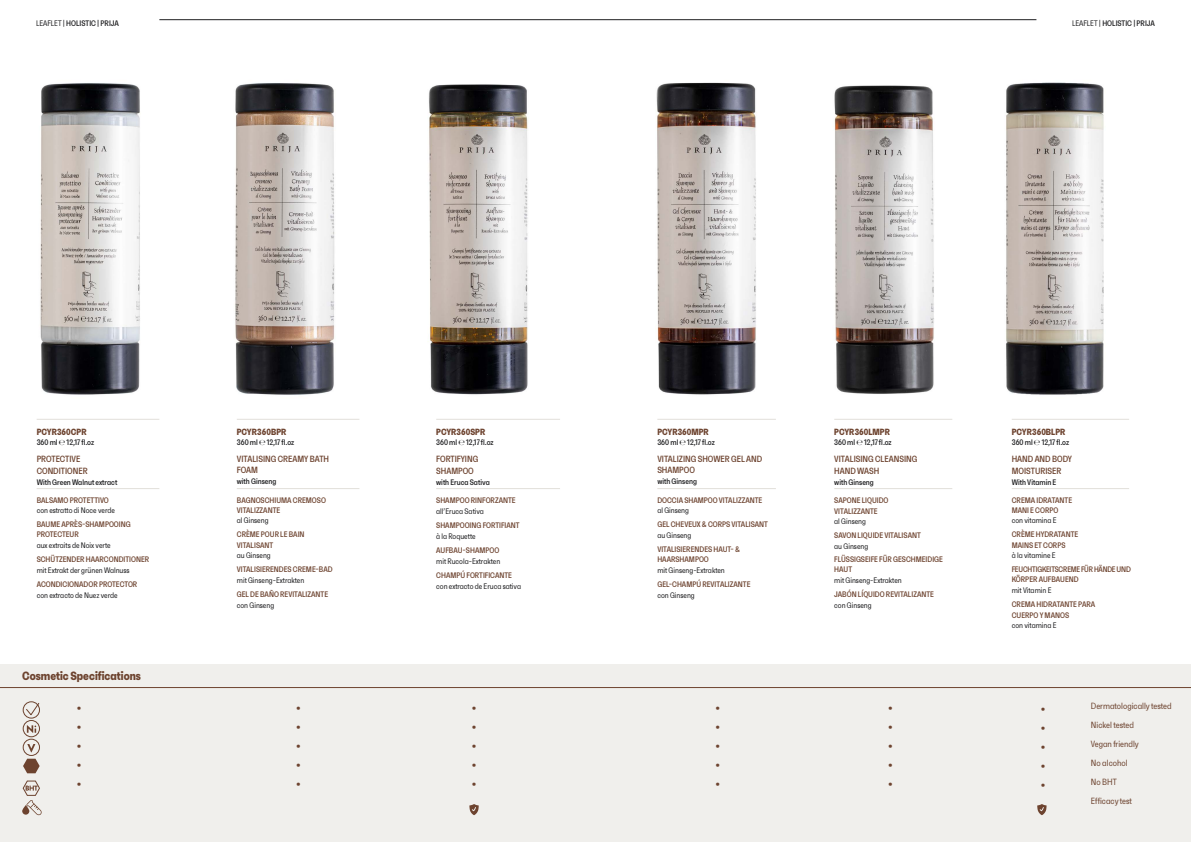
<style>
.page{position:relative;width:1191px;height:842px;background:#fff}
.page>*{position:absolute;margin:0;border:0;box-sizing:border-box;transform-origin:0 0}
.t1{font:700 12px "Faktum X Con";color:#6d432f}
.t2{font:500 9px/11.8px "Faktum X Con";color:#6d432f}
.t3{font:700 9px/19px "Faktum X Con";color:#6d432f;text-align:justify}
.t4{font:9px/19px "Faktum X Con";color:#6d432f}
.t5{font:500 8px/10px "Faktum X Con";color:#6d432f}
.t6{font:8px "Faktum X Con";color:#1e1e20}
.t7{font:500 8px "Faktum X Con";color:#1e1e20}
.t8{font:500 8px/10px "Faktum X Con";letter-spacing:-.02em;color:#6d432f}
.s1{font-weight:400}
.s2{font-family:"Auto 3 Regular Sm Cp";font-weight:400}
</style>
<div class="page">
<div style="left:595px;top:665px;width:596px;height:177px;background:#f0efec"></div>
<div style="left:0;top:665px;width:595px;height:177px;background:#f0efec"></div>
<img style="left:40px;top:83px;width:100px;height:312px">
<img style="left:656px;top:82px;width:100px;height:313px">
<img style="left:235px;top:83px;width:100px;height:312px">
<img style="left:834px;top:85px;width:100px;height:309px">
<img style="left:429px;top:84px;width:99px;height:311px">
<img style="left:1006px;top:82px;width:98px;height:313px">
<hr style="left:657px;top:419px;width:119px;height:1px;background:#e2dfda">
<hr style="left:834px;top:419px;width:118px;height:1px;background:#e2dfda">
<hr style="left:1011px;top:419px;width:118px;height:1px;background:#e2dfda">
<hr style="left:657px;top:488px;width:119px;height:1px;background:#e2dfda">
<hr style="left:834px;top:488px;width:118px;height:1px;background:#e2dfda">
<hr style="left:1011px;top:488px;width:118px;height:1px;background:#e2dfda">
<hr style="left:159px;top:20px;width:877px;height:1px;background:#1e1e20">
<hr style="left:37px;top:488px;width:122px;height:1px;background:#e2dfda">
<hr style="left:436px;top:488px;width:124px;height:1px;background:#e2dfda">
<hr style="left:37px;top:419px;width:122px;height:1px;background:#e2dfda">
<hr style="left:436px;top:419px;width:124px;height:1px;background:#e2dfda">
<hr style="left:237px;top:419px;width:122px;height:1px;background:#e2dfda">
<hr style="left:237px;top:488px;width:122px;height:1px;background:#e2dfda">
<hr style="left:0;top:687px;width:1191px;height:1px;background:#6d432f">
<svg style="left:469px;top:804px;width:10px;height:11px"></svg>
<svg style="left:1037px;top:804px;width:9px;height:11px"></svg>
<div style="left:23px;top:701px;width:17px;height:18px;border:1px solid #6d432f;border-radius:50%"></div>
<svg style="left:25px;top:702px;width:15px;height:14px"></svg>
<div style="left:23px;top:720px;width:17px;height:17px;border:1px solid #6d432f;border-radius:50%"></div>
<svg style="left:27px;top:725px;width:9px;height:8px"></svg>
<div style="left:23px;top:739px;width:17px;height:17px;border:1px solid #6d432f;border-radius:50%"></div>
<svg style="left:27px;top:744px;width:8px;height:8px"></svg>
<svg style="left:23px;top:759px;width:17px;height:14px"></svg>
<svg style="left:22px;top:780px;width:20px;height:35px"></svg>
<svg style="left:22px;top:805px;width:7px;height:10px"></svg>
<p class="t7" style="left:36px;top:19px;width:84px"><span class="s1">LEAFLET |</span> HOLISTIC | PRIJA</p>
<p class="t7" style="left:1072px;top:19px;width:84px"><span class="s1">LEAFLET |</span> HOLISTIC | PRIJA</p>
<p class="t3" style="left:37px;top:422px;width:52px">PCYR360CPR</p>
<p class="t2" style="left:37px;top:453px;width:52px">PROTECTIVE<br>CONDITIONER</p>
<p class="t7" style="left:37px;top:477px;width:82px">With Green Walnut extract</p>
<p class="t7" style="left:37px;top:438px;width:59px">360 ml <span class="s2">℮</span> 12,17 fl.oz</p>
<p class="t3" style="left:237px;top:422px;width:51px">PCYR360BPR</p>
<p class="t2" style="left:237px;top:454px;width:94px;line-height:10.8px">VITALISING CREAMY BATH<br>FOAM</p>
<p class="t7" style="left:237px;top:476px;width:41px">with Ginseng</p>
<p class="t7" style="left:237px;top:438px;width:59px">360 ml <span class="s2">℮</span> 12,17 fl.oz</p>
<p class="t3" style="left:436px;top:422px;width:51px">PCYR360SPR</p>
<p class="t2" style="left:436px;top:453px;width:44px">FORTIFYING<br>SHAMPOO</p>
<p class="t7" style="left:436px;top:477px;width:55px">with Eruca Sativa</p>
<p class="t7" style="left:436px;top:438px;width:59px">360 ml <span class="s2">℮</span> 12,17 fl.oz</p>
<p class="t3" style="left:657px;top:422px;width:53px">PCYR360MPR</p>
<p class="t3" style="left:834px;top:422px;width:57px">PCYR360LMPR</p>
<p class="t3" style="left:1011px;top:422px;width:55px">PCYR360BLPR</p>
<p class="t2" style="left:657px;top:454px;width:106px;line-height:10.8px">VITALIZING SHOWER GEL AND<br>SHAMPOO</p>
<p class="t7" style="left:657px;top:476px;width:41px">with Ginseng</p>
<p class="t7" style="left:657px;top:438px;width:59px">360 ml <span class="s2">℮</span> 12,17 fl.oz</p>
<p class="t7" style="left:834px;top:438px;width:59px">360 ml <span class="s2">℮</span> 12,17 fl.oz</p>
<p class="t7" style="left:1011px;top:438px;width:59px">360 ml <span class="s2">℮</span> 12,17 fl.oz</p>
<p class="t2" style="left:834px;top:453px;width:85px">VITALISING CLEANSING<br>HAND WASH</p>
<p class="t7" style="left:834px;top:477px;width:41px">with Ginseng</p>
<p class="t2" style="left:1011px;top:453px;width:62px">HAND AND BODY<br>MOISTURISER</p>
<p class="t7" style="left:1011px;top:477px;width:46px">With Vitamin E</p>
<p class="t5" style="left:37px;top:495px;width:74px">BALSAMO PROTETTIVO</p>
<p class="t6" style="left:37px;top:506px;width:80px">con estratto di Noce verde</p>
<p class="t5" style="left:37px;top:519px;width:96px">BAUME APRÈS-SHAMPOOING<br>PROTECTEUR</p>
<p class="t6" style="left:37px;top:541px;width:75px">aux extraits de Noix verte</p>
<p class="t5" style="left:37px;top:554px;width:114px">SCHÜTZENDER HAARCONDITIONER</p>
<p class="t6" style="left:37px;top:566px;width:94px">mit Extrakt der grünen Walnuss</p>
<p class="t5" style="left:37px;top:579px;width:102px">ACONDICIONADOR PROTECTOR</p>
<p class="t6" style="left:37px;top:591px;width:82px">con extracto de Nuez verde</p>
<p class="t5" style="left:237px;top:495px;width:91px">BAGNOSCHIUMA CREMOSO<br>VITALIZZANTE</p>
<p class="t6" style="left:237px;top:516px;width:33px">al Ginseng</p>
<p class="t5" style="left:237px;top:529px;width:69px;line-height:11px">CRÈME POUR LE BAIN<br>VITALISANT</p>
<p class="t6" style="left:237px;top:551px;width:35px">au Ginseng</p>
<p class="t5" style="left:237px;top:564px;width:97px">VITALISIERENDES CREME-BAD</p>
<p class="t6" style="left:237px;top:576px;width:69px">mit Ginseng-Extrakten</p>
<p class="t5" style="left:237px;top:589px;width:93px">GEL DE BAÑO REVITALIZANTE</p>
<p class="t6" style="left:237px;top:601px;width:39px">con Ginseng</p>
<p class="t5" style="left:436px;top:495px;width:81px">SHAMPOO RINFORZANTE</p>
<p class="t6" style="left:436px;top:507px;width:49px">all’Eruca Sativa</p>
<p class="t5" style="left:436px;top:520px;width:85px">SHAMPOOING FORTIFIANT</p>
<p class="t6" style="left:436px;top:532px;width:41px">à la Roquette</p>
<p class="t5" style="left:436px;top:545px;width:65px">AUFBAU-SHAMPOO</p>
<p class="t6" style="left:436px;top:557px;width:66px">mit Rucola-Extrakten</p>
<p class="t5" style="left:436px;top:570px;width:77px">CHAMPÚ FORTIFICANTE</p>
<p class="t6" style="left:436px;top:582px;width:86px">con extracto de Eruca sativa</p>
<p class="t5" style="left:657px;top:495px;width:106px">DOCCIA SHAMPOO VITALIZZANTE</p>
<p class="t6" style="left:657px;top:506px;width:33px">al Ginseng</p>
<p class="t5" style="left:657px;top:519px;width:112px">GEL CHEVEUX &amp; CORPS VITALISANT</p>
<p class="t6" style="left:657px;top:531px;width:35px">au Ginseng</p>
<p class="t5" style="left:657px;top:544px;width:84px">VITALISIERENDES HAUT- &amp;<br>HAARSHAMPOO</p>
<p class="t6" style="left:657px;top:566px;width:69px">mit Ginseng-Extrakten</p>
<p class="t5" style="left:657px;top:579px;width:95px">GEL-CHAMPÚ REVITALIZANTE</p>
<p class="t6" style="left:657px;top:591px;width:39px">con Ginseng</p>
<p class="t5" style="left:834px;top:495px;width:56px;line-height:10.6px">SAPONE LIQUIDO<br>VITALIZZANTE</p>
<p class="t6" style="left:834px;top:516px;width:33px">al Ginseng</p>
<p class="t5" style="left:834px;top:530px;width:88px">SAVON LIQUIDE VITALISANT</p>
<p class="t6" style="left:834px;top:541px;width:35px">au Ginseng</p>
<p class="t5" style="left:834px;top:555px;width:110px;line-height:9.6px">FLÜSSIGSEIFE FÜR GESCHMEIDIGE<br>HAUT</p>
<p class="t6" style="left:834px;top:575px;width:69px">mit Ginseng-Extrakten</p>
<p class="t5" style="left:834px;top:589px;width:101px">JABÓN LÍQUIDO REVITALIZANTE</p>
<p class="t6" style="left:834px;top:600px;width:39px">con Ginseng</p>
<p class="t5" style="left:1011px;top:495px;width:62px">CREMA IDRATANTE<br>MANI E CORPO</p>
<p class="t6" style="left:1011px;top:516px;width:46px">con vitamina E</p>
<p class="t5" style="left:1011px;top:529px;width:68px;line-height:11px">CRÈME HYDRATANTE<br>MAINS ET CORPS</p>
<p class="t6" style="left:1011px;top:551px;width:45px">à la vitamine E</p>
<p class="t8" style="left:1011px;top:564px;width:121px">FEUCHTIGKEITSCREME FÜR HÄNDE UND<br>KÖRPER AUFBAUEND</p>
<p class="t6" style="left:1011px;top:586px;width:41px">mit Vitamin E</p>
<p class="t5" style="left:1011px;top:599px;width:85px;line-height:11px">CREMA HIDRATANTE PARA<br>CUERPO Y MANOS</p>
<p class="t6" style="left:1011px;top:621px;width:46px">con vitamina E</p>
<h1 class="t1" style="left:22px;top:668px;width:120px">Cosmetic Specifications</h1>
<p class="t3" style="left:296px;top:698px;width:5px">• • • • •</p>
<p class="t3" style="left:472px;top:698px;width:5px">• • • • •</p>
<p class="t3" style="left:716px;top:698px;width:5px">• • • • •</p>
<p class="t3" style="left:77px;top:698px;width:5px">• • • • •</p>
<p class="t3" style="left:888px;top:698px;width:5px">• • • • •</p>
<p class="t3" style="left:1041px;top:699px;width:5px">• • • • •</p>
<p class="t4" style="left:1091px;top:696px;width:82px">Dermatologically tested<br>Nickel tested<br>Vegan friendly<br>No alcohol<br>No BHT<br>Efficacy test</p>
</div>
